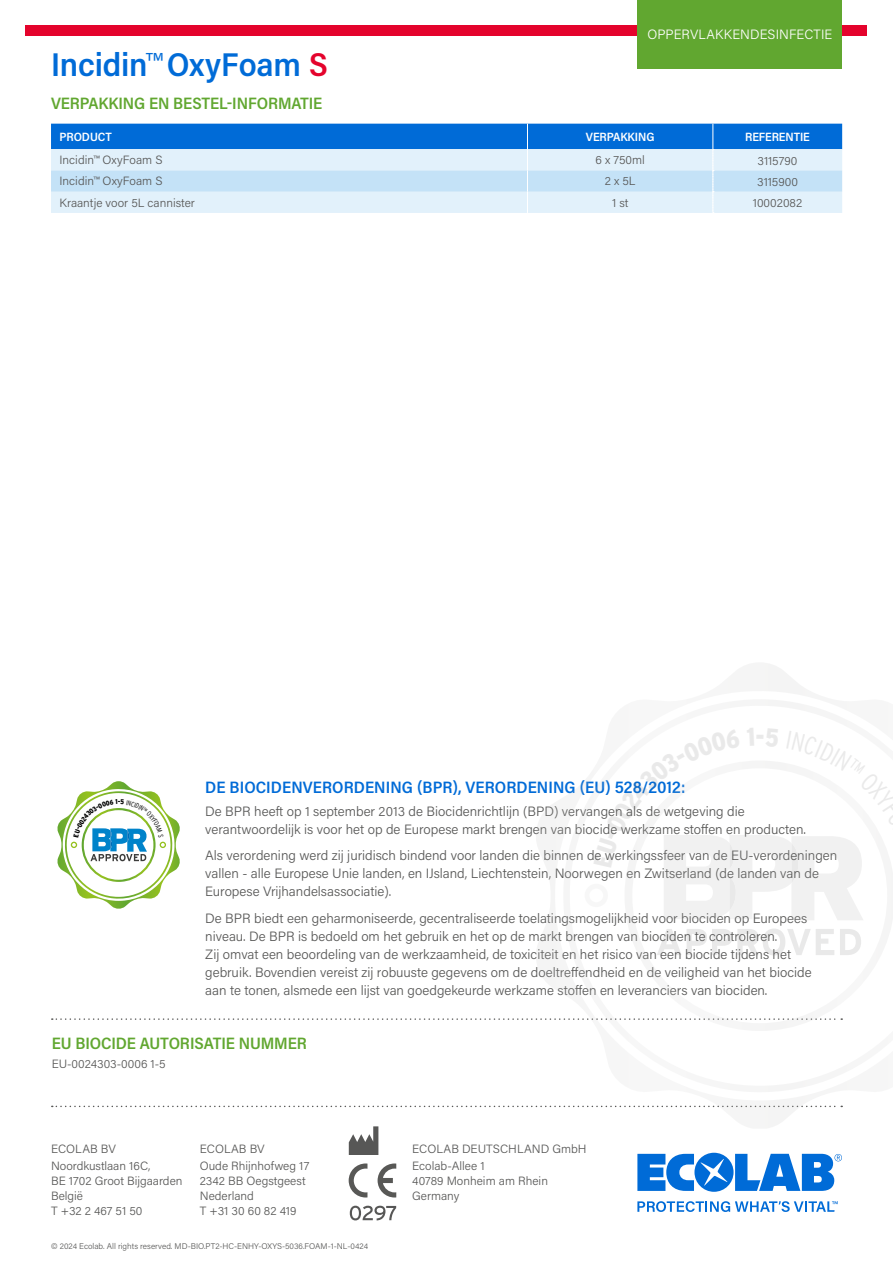
<style>
.page{position:relative;width:893px;height:1263px;background:#fff}
.page>*{position:absolute;margin:0;border:0;box-sizing:border-box;transform-origin:0 0}
.t1{font:600 33px "Acumin Pro Semi Cond";letter-spacing:-.005em;color:#006bd7}
.t2{font:600 16.5px "Acumin Pro Semi Cond";letter-spacing:-.005em;color:#61a730}
.t3{font:600 16.5px "Acumin Pro Semi Cond";letter-spacing:.005em;color:#006bd7}
.t4{font:300 13.5px/18px "Acumin Pro";color:#575756}
.t5{font:300 13.5px "Acumin Pro";letter-spacing:.01em;color:#fff}
.t6{font:300 12px/15px "Acumin Pro";color:#575756}
.t7{font:600 12px "Acumin Pro Semi Cond";letter-spacing:-.01em;color:#fff}
.t8{font:300 8.25px "Acumin Pro";color:#575756}
.s1{font-family:"Acumin Pro";font-weight:300}
.s2{color:#e4032c}
</style>
<div class="page">
<svg style="left:52px;top:1106px;width:481px;height:1px"></svg>
<svg style="left:52px;top:1018px;width:481px;height:2px"></svg>
<div style="left:26px;top:26px;width:841px;height:10px;background:#e4032c"></div>
<div style="left:638px;top:0;width:204px;height:68px;background:#61a730"></div>
<svg style="left:378px;top:1163px;width:18px;height:34px"></svg>
<svg style="left:349px;top:1163px;width:18px;height:34px"></svg>
<svg style="left:349px;top:1126px;width:29px;height:29px"></svg>
<svg style="left:350px;top:1206px;width:46px;height:14px"></svg>
<svg style="left:637px;top:1153px;width:205px;height:39px"></svg>
<svg style="left:637px;top:1201px;width:201px;height:11px"></svg>
<svg style="left:51px;top:124px;width:791px;height:89px;background:#9bc7ef"></svg>
<svg style="left:535px;top:663px;width:308px;height:465px"></svg>
<svg style="left:624px;top:920px;width:268px;height:111px"></svg>
<div style="left:585px;top:884px;width:23px;height:23px;background:#f7f7f7;border-radius:50%"></div>
<div style="left:589px;top:888px;width:14px;height:14px;background:#fff;border-radius:50%"></div>
<svg style="left:657px;top:928px;width:177px;height:27px"></svg>
<svg style="left:840px;top:929px;width:21px;height:26px"></svg>
<svg style="left:594px;top:728px;width:299px;height:192px"></svg>
<svg style="left:57px;top:781px;width:123px;height:128px"></svg>
<p class="t5" style="left:647px;top:25px;width:186px">OPPERVLAKKENDESINFECTIE</p>
<h1 class="t1" style="left:51px;top:41px;width:278px">Incidin<span class="s1">™</span>OxyFoam <span class="s2">S</span></h1>
<p class="t2" style="left:51px;top:92px;width:273px">VERPAKKING EN BESTEL-INFORMATIE</p>
<p class="t7" style="left:60px;top:128px;width:54px">PRODUCT</p>
<p class="t7" style="left:586px;top:128px;width:70px">VERPAKKING</p>
<p class="t7" style="left:745px;top:128px;width:66px">REFERENTIE</p>
<p class="t6" style="left:60px;top:152px;width:104px">Incidin™ OxyFoam S</p>
<p class="t6" style="left:596px;top:152px;width:51px">6 x 750ml</p>
<p class="t6" style="left:757px;top:153px;width:41px">3115790</p>
<p class="t6" style="left:60px;top:173px;width:104px">Incidin™ OxyFoam S</p>
<p class="t6" style="left:605px;top:173px;width:32px">2 x 5L</p>
<p class="t6" style="left:757px;top:174px;width:42px">3115900</p>
<p class="t6" style="left:60px;top:195px;width:137px">Kraantje voor 5L cannister</p>
<p class="t6" style="left:612px;top:195px;width:18px">1 st</p>
<p class="t6" style="left:753px;top:195px;width:51px">10002082</p>
<p class="t3" style="left:205px;top:776px;width:482px">DE BIOCIDENVERORDENING (BPR), VERORDENING (EU) 528/2012:</p>
<p class="t4" style="left:205px;top:801px;width:602px">De BPR heeft op 1 september 2013 de Biocidenrichtlijn (BPD) vervangen als de wetgeving die verantwoordelijk is voor het op de Europese markt brengen van biocide werkzame stoffen en producten.</p>
<p class="t4" style="left:205px;top:846px;width:634px">Als verordening werd zij juridisch bindend voor landen die binnen de werkingssfeer van de EU-verordeningen vallen - alle Europese Unie landen, en IJsland, Liechtenstein, Noorwegen en Zwitserland (de landen van de<br>Europese Vrijhandelsassociatie).</p>
<p class="t4" style="left:205px;top:908px;width:608px">De BPR biedt een geharmoniseerde, gecentraliseerde toelatingsmogelijkheid voor biociden op Europees niveau. De BPR is bedoeld om het gebruik en het op de markt brengen van biociden te controleren.<br>Zij omvat een beoordeling van de werkzaamheid, de toxiciteit en het risico van een biocide tijdens het gebruik. Bovendien vereist zij robuuste gegevens om de doeltreffendheid en de veiligheid van het biocide aan te tonen, alsmede een lijst van goedgekeurde werkzame stoffen en leveranciers van biociden.</p>
<p class="t2" style="left:52px;top:1031px;width:257px">EU BIOCIDE AUTORISATIE NUMMER</p>
<p class="t6" style="left:52px;top:1056px;width:115px">EU-0024303-0006 1-5</p>
<p class="t6" style="left:51px;top:1139px;width:101px;line-height:17.1px">ECOLAB BV<br>Noordkustlaan 16C,</p>
<p class="t6" style="left:51px;top:1172px;width:133px">BE 1702 Groot Bijgaarden<br>België<br>T +32 2 467 51 50</p>
<p class="t6" style="left:200px;top:1139px;width:111px;line-height:17.1px">ECOLAB BV<br>Oude Rhijnhofweg 17</p>
<p class="t6" style="left:200px;top:1172px;width:107px">2342 BB Oegstgeest<br>Nederland<br>T +31 30 60 82 419</p>
<p class="t8" style="left:51px;top:1240px;width:319px">© 2024 Ecolab. All rights reserved. MD-BIO.PT2-HC-ENHY-OXYS-5036.FOAM-1-NL-0424</p>
<p class="t6" style="left:412px;top:1139px;width:176px;line-height:17.1px">ECOLAB DEUTSCHLAND GmbH<br>Ecolab-Allee 1</p>
<p class="t6" style="left:412px;top:1172px;width:137px">40789 Monheim am Rhein<br>Germany</p>
</div>
